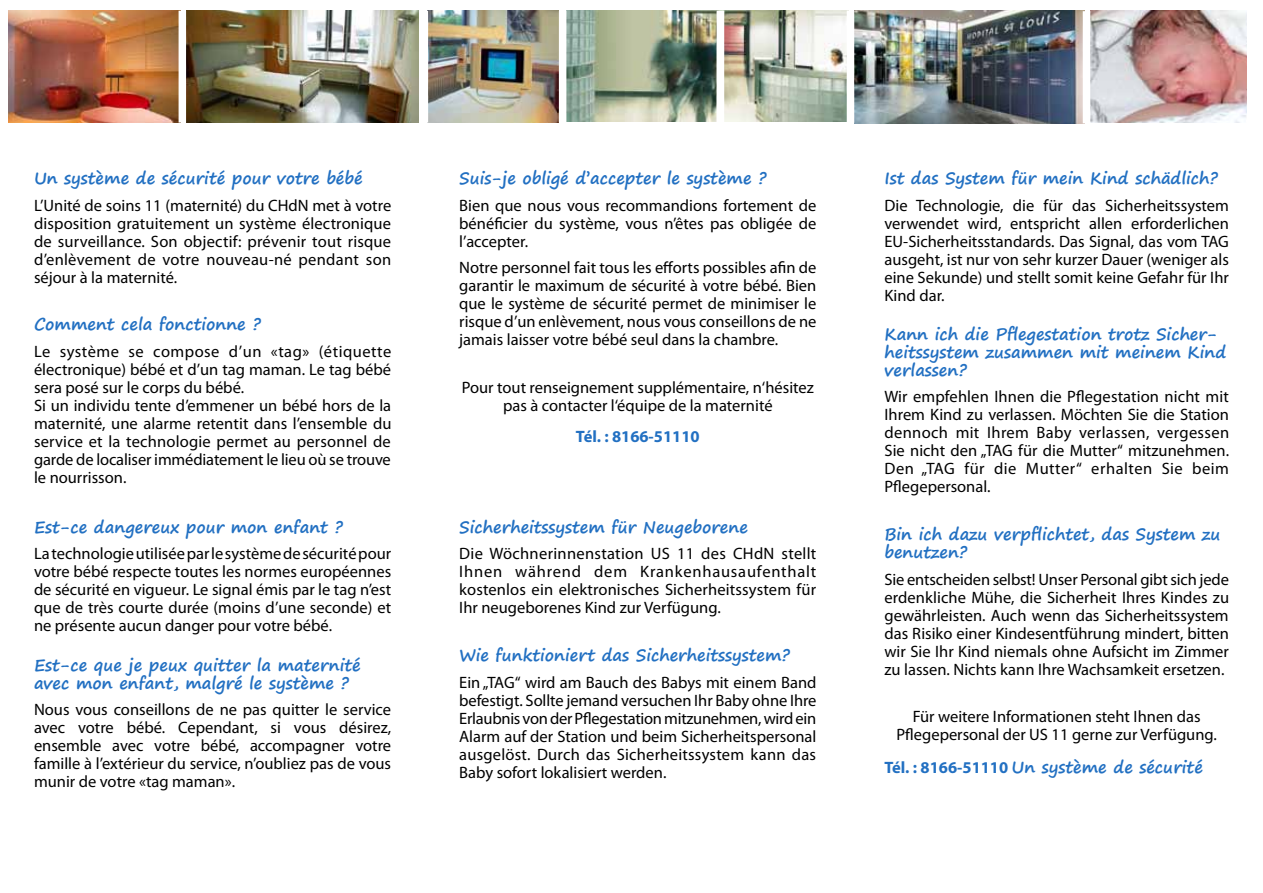
<style>
.page{position:relative;width:1263px;height:893px;background:#fff}
.page>*{position:absolute;margin:0;border:0;box-sizing:border-box;transform-origin:0 0}
.t1{font:16.5px/18px "Myriad Pro";color:#000;text-align:justify}
.t2{font:700 16.5px/18px "Segoe Print";color:#2270c2}
.t3{font:700 16.5px "Myriad Pro";color:#2270c2}
.s1{font-family:"Myriad Pro"}
</style>
<div class="page">
<img style="left:186px;top:11px;width:233px;height:112px">
<img style="left:566px;top:11px;width:281px;height:111px">
<img style="left:854px;top:11px;width:229px;height:112px">
<img style="left:428px;top:11px;width:130px;height:111px">
<img style="left:9px;top:11px;width:170px;height:112px">
<img style="left:1090px;top:11px;width:157px;height:112px">
<div style="left:717px;top:11px;width:7px;height:112px;background:#fff"></div>
<p class="t2" style="left:34px;top:169px;width:330px">Un système de sécurité pour votre bébé</p>
<p class="t1" style="left:34px;top:196px;width:359px">L’Unité de soins 11 (maternité) du CHdN met à votre disposition gratuitement un système électronique de surveillance. Son objectif: prévenir tout risque d’enlèvement de votre nouveau-né pendant son séjour à la maternité.</p>
<p class="t2" style="left:34px;top:315px;width:228px">Comment cela fonctionne ?</p>
<p class="t1" style="left:34px;top:342px;width:359px;text-align:left">Le système se compose d’un «tag» (étiquette électronique) bébé et d’un tag maman. Le tag bébé sera posé sur le corps du bébé.<br>Si un individu tente d’emmener un bébé hors de la maternité, une alarme retentit dans l’ensemble du service et la technologie permet au personnel de garde de localiser immédiatement le lieu où se trouve le nourrisson.</p>
<p class="t2" style="left:34px;top:517px;width:310px">Est-ce dangereux pour mon enfant ?</p>
<p class="t1" style="left:34px;top:544px;width:359px">La technologie utilisée par le système de sécurité pour votre bébé respecte toutes les normes européennes de sécurité en vigueur. Le signal émis par le tag n’est que de très courte durée (moins d’une seconde) et ne présente aucun danger pour votre bébé.</p>
<p class="t2" style="left:34px;top:655px;width:328px">Est-ce que je peux quitter la maternité avec mon enfant, malgré le système ?</p>
<p class="t1" style="left:34px;top:700px;width:359px">Nous vous conseillons de ne pas quitter le service avec votre bébé. Cependant, si vous désirez, ensemble avec votre bébé, accompagner votre famille à l’extérieur du service, n’oubliez pas de vous munir de votre «tag maman».</p>
<p class="t2" style="left:459px;top:169px;width:309px">Suis-je obligé d’accepter le système ?</p>
<p class="t1" style="left:459px;top:196px;width:359px">Bien que nous vous recommandions fortement de bénéficier du système, vous n’êtes pas obligée de l’accepter.</p>
<p class="t1" style="left:459px;top:258px;width:359px">Notre personnel fait tous les efforts possibles afin de garantir le maximum de sécurité à votre bébé. Bien que le système de sécurité permet de minimiser le risque d’un enlèvement, nous vous conseillons de ne jamais laisser votre bébé seul dans la chambre.</p>
<p class="t1" style="left:462px;top:378px;width:354px;text-align:center">Pour tout renseignement supplémentaire, n‘hésitez pas à contacter l‘équipe de la maternité</p>
<p class="t3" style="left:576px;top:425px;width:125px">Tél. : 8166-51110</p>
<p class="t2" style="left:459px;top:517px;width:290px">Sicherheitssystem für Neugeborene</p>
<p class="t1" style="left:459px;top:544px;width:359px">Die Wöchnerinnenstation US 11 des CHdN stellt Ihnen während dem Krankenhausaufenthalt kostenlos ein elektronisches Sicherheitssystem für Ihr neugeborenes Kind zur Verfügung.</p>
<p class="t2" style="left:459px;top:646px;width:332px">Wie funktioniert das Sicherheitssystem?</p>
<p class="t1" style="left:459px;top:673px;width:359px">Ein „TAG“ wird am Bauch des Babys mit einem Band befestigt. Sollte jemand versuchen Ihr Baby ohne Ihre Erlaubnis von der Pflegestation mitzunehmen, wird ein Alarm auf der Station und beim Sicherheitspersonal ausgelöst. Durch das Sicherheitssystem kann das Baby sofort lokalisiert werden.</p>
<p class="t2" style="left:884px;top:169px;width:335px">Ist das System für mein Kind schädlich?</p>
<p class="t1" style="left:884px;top:196px;width:346px">Die Technologie, die für das Sicherheitssystem verwendet wird, entspricht allen erforderlichen EU-Sicherheitsstandards. Das Signal, das vom TAG ausgeht, ist nur von sehr kurzer Dauer (weniger als eine Sekunde) und stellt somit keine Gefahr für Ihr Kind dar.</p>
<p class="t2" style="left:884px;top:324px;width:343px">Kann ich die Pflegestation trotz Sicher&shy;heitssystem zusammen mit meinem Kind verlassen?</p>
<p class="t1" style="left:884px;top:388px;width:346px">Wir empfehlen Ihnen die Pflegestation nicht mit Ihrem Kind zu verlassen. Möchten Sie die Station dennoch mit Ihrem Baby verlassen, vergessen Sie nicht den „TAG für die Mutter“ mitzunehmen.<br>Den „TAG für die Mutter“ erhalten Sie beim Pflegepersonal.</p>
<p class="t2" style="left:884px;top:525px;width:337px">Bin ich dazu verpflichtet, das System zu benutzen?</p>
<p class="t1" style="left:884px;top:570px;width:346px">Sie entscheiden selbst! Unser Personal gibt sich jede erdenkliche Mühe, die Sicherheit Ihres Kindes zu gewährleisten. Auch wenn das Sicherheitssystem das Risiko einer Kindesentführung mindert, bitten wir Sie Ihr Kind niemals ohne Aufsicht im Zimmer zu lassen. Nichts kann Ihre Wachsamkeit ersetzen.</p>
<p class="t1" style="left:896px;top:708px;width:322px;text-align:center">Für weitere Informationen steht Ihnen das<br>Pflegepersonal der US 11 gerne zur Verfügung.</p>
<p class="t2" style="left:884px;top:757px;width:320px"><span class="s1">Tél. : 8166-51110</span> Un système de sécurité</p>
</div>
